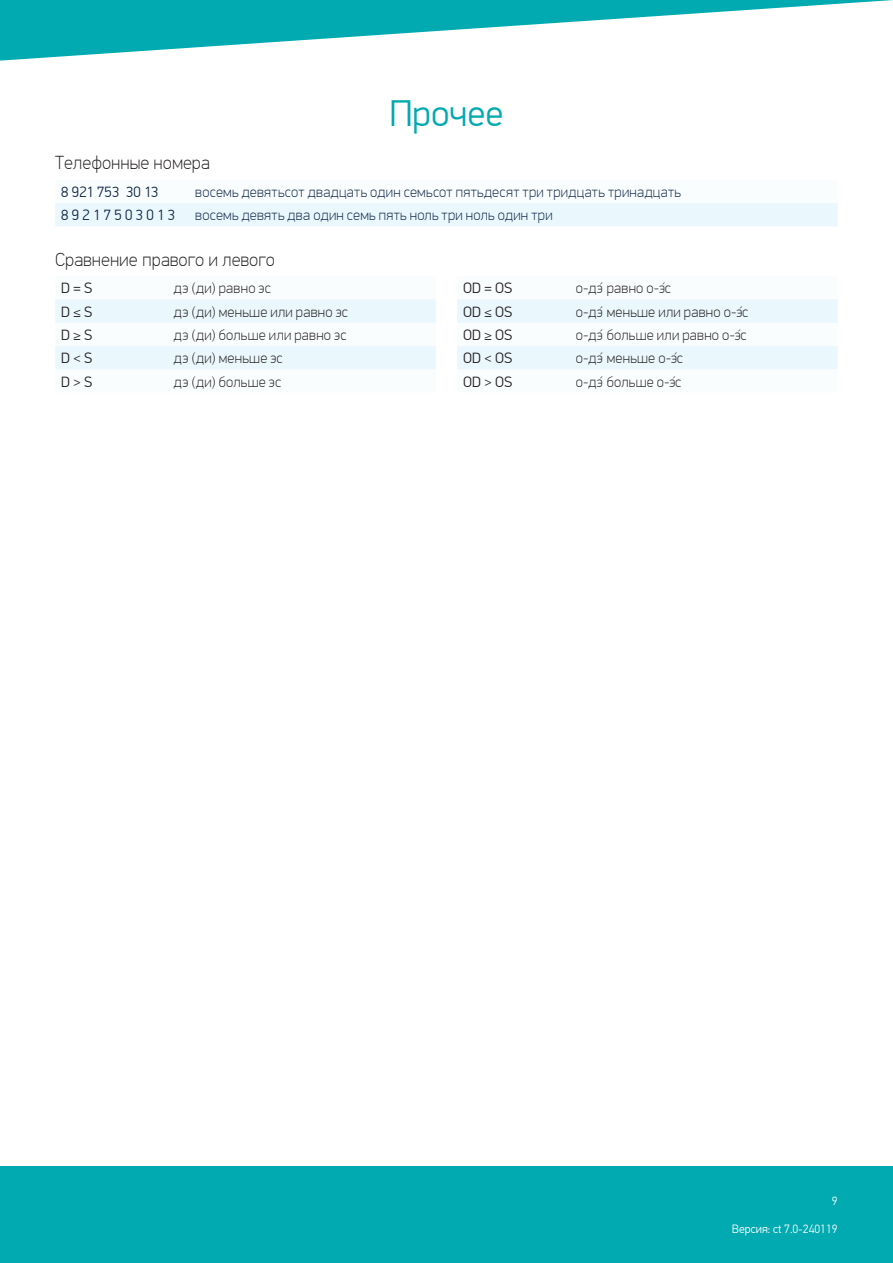
<style>
.page{position:relative;width:893px;height:1263px;background:#fff}
.page>*{position:absolute;margin:0;border:0;box-sizing:border-box;transform-origin:0 0}
.Заголовок{font:300 37.5px "PF Din Display Pro";letter-spacing:.005em;color:#00aab0}
.t1{font:100 18.75px "PF Din Text Pro";color:#231f20}
.Произношение{font:100 15px "PF Din Display Pro";letter-spacing:.015em;color:#231f20}
._1_Заголовок{font:100 15px "PF Din Display Pro";letter-spacing:.02em;color:#0e2746}
.Term{font:300 15px "PF Din Display Pro";color:#231f20}
._1_Заголовок-2{font:300 15px "PF Din Display Pro";letter-spacing:.01em;color:#0e2746}
.Текст_8{font:300 12px "PF Din Text Pro";color:#fff}
.s1{font-family:"Segoe UI";font-weight:300}
</style>
<div class="page">
<svg style="left:0;top:0;width:893px;height:61px"></svg>
<div style="left:0;top:1166px;width:893px;height:97px;background:#00aab0"></div>
<div style="left:55px;top:203px;width:783px;height:23px;background:#eaf7fd"></div>
<svg style="left:55px;top:299px;width:381px;height:70px"></svg>
<svg style="left:457px;top:299px;width:381px;height:70px"></svg>
<p class="t1" style="left:55px;top:152px;width:156px">Телефонные номера</p>
<p class="Заголовок" style="left:390px;top:91px;width:115px">Прочее</p>
<p class="_1_Заголовок-2" style="left:61px;top:183px;width:99px">8 921 753 30 13</p>
<p class="_1_Заголовок" style="left:195px;top:183px;width:487px">восемь девятьсот двадцать один семьсот пятьдесят три тридцать тринадцать</p>
<p class="_1_Заголовок-2" style="left:61px;top:207px;width:115px">8 9 2 1 7 5 0 3 0 1 3</p>
<p class="_1_Заголовок" style="left:195px;top:207px;width:359px">восемь девять два один семь пять ноль три ноль один три</p>
<p class="t1" style="left:55px;top:248px;width:221px">Сравнение правого и левого</p>
<p class="Term" style="left:61px;top:280px;width:33px">D = S</p>
<p class="Произношение" style="left:174px;top:280px;width:98px">дэ (ди) равно эс</p>
<p class="Term" style="left:61px;top:303px;width:33px">D ≤ S</p>
<p class="Произношение" style="left:174px;top:303px;width:176px">дэ (ди) меньше или равно эс</p>
<p class="Term" style="left:61px;top:326px;width:33px">D ≥ S</p>
<p class="Произношение" style="left:174px;top:326px;width:174px">дэ (ди) больше или равно эс</p>
<p class="Term" style="left:61px;top:350px;width:33px">D &lt; S</p>
<p class="Произношение" style="left:174px;top:350px;width:110px">дэ (ди) меньше эс</p>
<p class="Term" style="left:61px;top:373px;width:33px">D &gt; S</p>
<p class="Произношение" style="left:174px;top:373px;width:109px">дэ (ди) больше эс</p>
<p class="Term" style="left:463px;top:280px;width:51px">OD = OS</p>
<p class="Произношение" style="left:576px;top:280px;width:97px">о-дэ<span class="s1">́</span> равно о-э<span class="s1">́</span>с</p>
<p class="Term" style="left:463px;top:303px;width:51px">OD ≤ OS</p>
<p class="Произношение" style="left:576px;top:303px;width:174px">о-дэ<span class="s1">́</span> меньше или равно о-э<span class="s1">́</span>с</p>
<p class="Term" style="left:463px;top:326px;width:51px">OD ≥ OS</p>
<p class="Произношение" style="left:576px;top:326px;width:172px">о-дэ<span class="s1">́</span> больше или равно о-э<span class="s1">́</span>с</p>
<p class="Term" style="left:463px;top:350px;width:51px">OD &lt; OS</p>
<p class="Произношение" style="left:576px;top:350px;width:108px">о-дэ<span class="s1">́</span> меньше о-э<span class="s1">́</span>с</p>
<p class="Term" style="left:463px;top:373px;width:51px">OD &gt; OS</p>
<p class="Произношение" style="left:576px;top:373px;width:107px">о-дэ<span class="s1">́</span> больше о-э<span class="s1">́</span>с</p>
<p class="Текст_8" style="left:832px;top:1194px;width:7px">9</p>
<p class="Текст_8" style="left:732px;top:1222px;width:107px">Версия: ct 7.0-240119</p>
</div>
